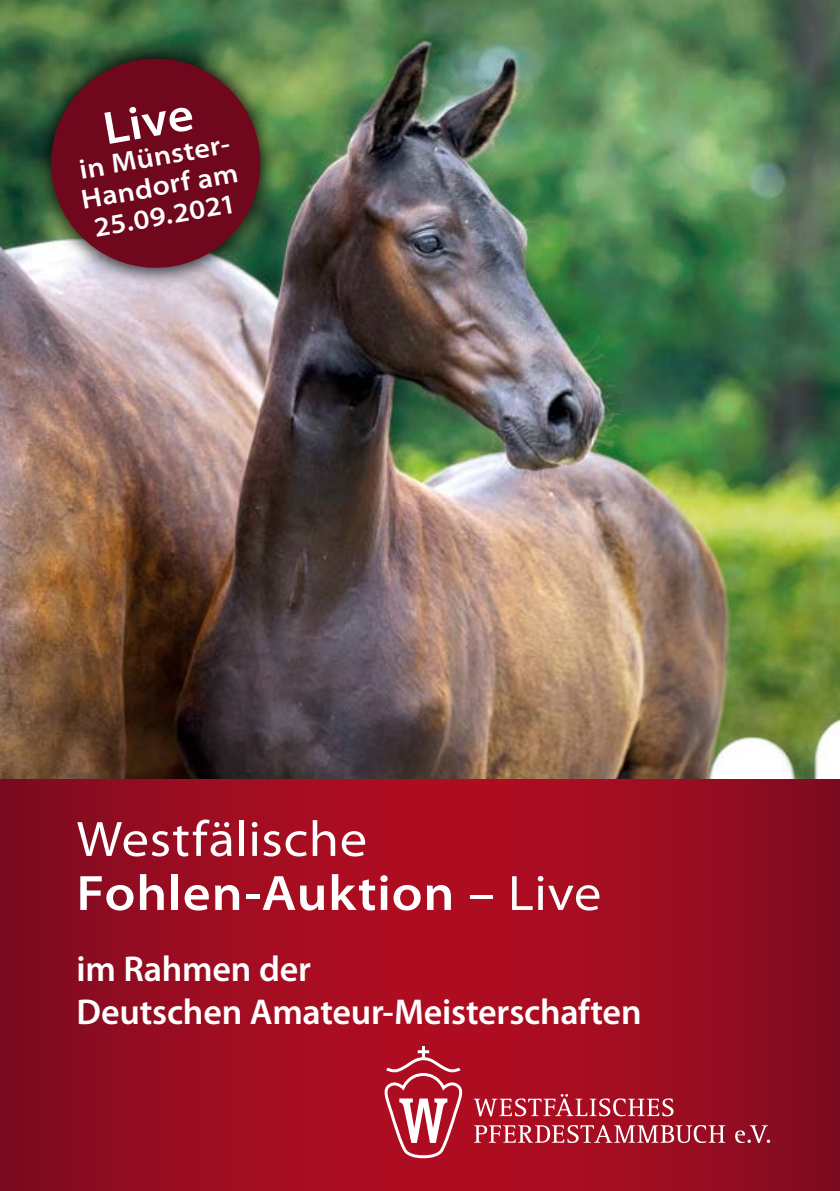
<style>
.page{position:relative;width:840px;height:1191px;background:#fff}
.page>*{position:absolute;margin:0;border:0;box-sizing:border-box;transform-origin:0 0}
.t1{font:semi-expanded 50px/54px "Myriad Pro";letter-spacing:.01em;color:#fff}
.t2{font:600 semi-expanded 46.8px "Myriad Pro";color:#fff}
.t3{font:600 36px/43.2px "Myriad Pro";letter-spacing:-.005em;color:#fff}
.t4{font:600 semi-expanded 27.6px/29.8px "Myriad Pro";color:#fff;text-align:justify}
.s1{font-weight:600}
</style>
<div class="page">
<img style="left:0;top:0;width:839px;height:780px">
<svg style="left:0;top:780px;width:839px;height:411px;background:#9a0c20"></svg>
<svg style="left:473px;top:1094px;width:200px;height:22px;background:#bb4554"></svg>
<svg style="left:474px;top:1125px;width:250px;height:18px"></svg>
<svg style="left:734px;top:1125px;width:35px;height:18px"></svg>
<svg style="left:384px;top:1046px;width:79px;height:112px"></svg>
<div style="left:32px;top:40px;width:247px;height:247px;background:#000;opacity:.75"></div>
<svg style="left:43px;top:50px;width:226px;height:226px;background:#6a2d31"></svg>
<p class="t2" style="left:98px;top:99px;width:92px;rotate:-10deg">Live</p>
<p class="t4" style="left:74px;top:155px;width:161px;rotate:-10deg">in Münster-Handorf am 25.09.2021</p>
<h1 class="t1" style="left:77px;top:811px;width:526px">Westfälische<br><span class="s1">Fohlen-Auktion</span> – Live</h1>
<p class="t3" style="left:77px;top:946px;width:566px">im Rahmen der<br>Deutschen Amateur-Meisterschaften</p>
</div>
